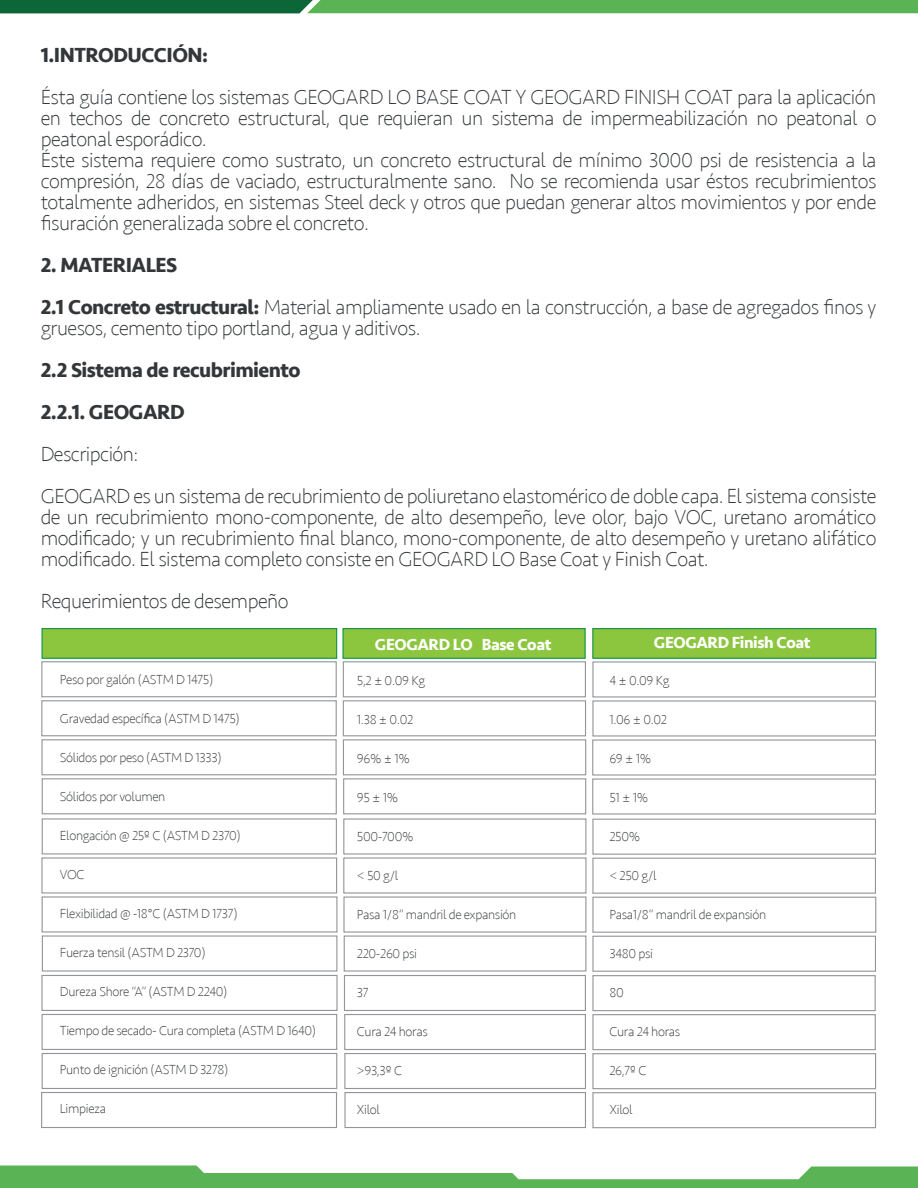
<style>
.page{position:relative;width:918px;height:1188px;background:#fff}
.page>*{position:absolute;margin:0;border:0;box-sizing:border-box;transform-origin:0 0}
.t1{font:200 21px/21px "Seravek";letter-spacing:-.025em;color:#333739}
.t2{font:700 21px/42px "Seravek";letter-spacing:-.025em;color:#333739}
.t3{font:700 16.5px "Seravek";letter-spacing:-.025em;color:#fff}
.t4{font:200 13.5px "Seravek";letter-spacing:-.025em;color:#333739}
.s1{font-weight:700}
</style>
<div class="page">
<svg style="left:0;top:1166px;width:918px;height:22px"></svg>
<svg style="left:0;top:0;width:918px;height:13px;background:#41994c"></svg>
<div style="left:343px;top:661px;width:243px;height:36px;border:1px solid #939598"></div>
<div style="left:592px;top:661px;width:284px;height:37px;border:1px solid #939598"></div>
<div style="left:592px;top:628px;width:284px;height:31px;background:#8bc63e;border:1px solid #0d9344"></div>
<div style="left:342px;top:628px;width:244px;height:31px;background:#8bc63e;border:1px solid #0d9344"></div>
<div style="left:41px;top:661px;width:296px;height:36px;border:1px solid #939598"></div>
<div style="left:343px;top:700px;width:243px;height:36px;border:1px solid #939598"></div>
<div style="left:592px;top:700px;width:284px;height:37px;border:1px solid #939598"></div>
<div style="left:41px;top:700px;width:296px;height:36px;border:1px solid #939598"></div>
<div style="left:343px;top:739px;width:243px;height:36px;border:1px solid #939598"></div>
<div style="left:592px;top:739px;width:284px;height:37px;border:1px solid #939598"></div>
<div style="left:41px;top:739px;width:296px;height:36px;border:1px solid #939598"></div>
<div style="left:343px;top:778px;width:243px;height:36px;border:1px solid #939598"></div>
<div style="left:592px;top:778px;width:284px;height:37px;border:1px solid #939598"></div>
<div style="left:42px;top:778px;width:295px;height:36px;border:1px solid #939598"></div>
<div style="left:42px;top:628px;width:295px;height:31px;background:#8bc63e;border:1px solid #0d9344"></div>
<div style="left:343px;top:818px;width:243px;height:37px;border:1px solid #939598"></div>
<div style="left:592px;top:819px;width:284px;height:36px;border:1px solid #939598"></div>
<div style="left:42px;top:818px;width:295px;height:37px;border:1px solid #939598"></div>
<div style="left:343px;top:857px;width:244px;height:37px;border:1px solid #939598"></div>
<div style="left:592px;top:858px;width:284px;height:36px;border:1px solid #939598"></div>
<div style="left:41px;top:857px;width:296px;height:37px;border:1px solid #939598"></div>
<div style="left:343px;top:896px;width:243px;height:37px;border:1px solid #939598"></div>
<div style="left:592px;top:897px;width:284px;height:36px;border:1px solid #939598"></div>
<div style="left:42px;top:896px;width:295px;height:37px;border:1px solid #939598"></div>
<div style="left:344px;top:936px;width:242px;height:36px;border:1px solid #939598"></div>
<div style="left:592px;top:936px;width:284px;height:36px;border:1px solid #939598"></div>
<div style="left:42px;top:935px;width:295px;height:37px;border:1px solid #939598"></div>
<div style="left:344px;top:975px;width:242px;height:36px;border:1px solid #939598"></div>
<div style="left:592px;top:975px;width:284px;height:36px;border:1px solid #939598"></div>
<div style="left:41px;top:975px;width:297px;height:36px;border:1px solid #939598"></div>
<div style="left:344px;top:1014px;width:242px;height:36px;border:1px solid #939598"></div>
<div style="left:592px;top:1014px;width:284px;height:36px;border:1px solid #939598"></div>
<div style="left:42px;top:1014px;width:295px;height:36px;border:1px solid #939598"></div>
<div style="left:344px;top:1053px;width:242px;height:36px;border:1px solid #939598"></div>
<div style="left:592px;top:1053px;width:284px;height:36px;border:1px solid #939598"></div>
<div style="left:42px;top:1053px;width:295px;height:36px;border:1px solid #939598"></div>
<div style="left:344px;top:1092px;width:242px;height:36px;border:1px solid #939598"></div>
<div style="left:592px;top:1092px;width:284px;height:36px;border:1px solid #939598"></div>
<div style="left:41px;top:1092px;width:296px;height:36px;border:1px solid #939598"></div>
<p class="t2" style="left:41px;top:33px;width:169px">1.INTRODUCCIÓN:</p>
<p class="t1" style="left:41px;top:86px;width:837px">Ésta guía contiene los sistemas GEOGARD LO BASE COAT Y GEOGARD FINISH COAT para la aplicación en techos de concreto estructural, que requieran un sistema de impermeabilización no peatonal o peatonal esporádico.<br>Éste sistema requiere como sustrato, un concreto estructural de mínimo 3000 psi de resistencia a la compresión, 28 días de vaciado, estructuralmente sano. No se recomienda usar éstos recubrimientos totalmente adheridos, en sistemas Steel deck y otros que puedan generar altos movimientos y por ende fisuración generalizada sobre el concreto.</p>
<p class="t1" style="left:41px;top:244px;width:837px;line-height:42px"><span class="s1">2. MATERIALES<br>2.1 Concreto estructural:</span> Material ampliamente usado en la construcción, a base de agregados finos y</p>
<p class="t1" style="left:41px;top:317px;width:381px">gruesos, cemento tipo portland, agua y aditivos.</p>
<p class="t2" style="left:41px;top:348px;width:261px">2.2 Sistema de recubrimiento<br>2.2.1. GEOGARD</p>
<p class="t1" style="left:41px;top:433px;width:837px;line-height:42px">Descripción:<br>GEOGARD es un sistema de recubrimiento de poliuretano elastomérico de doble capa. El sistema consiste</p>
<p class="t1" style="left:41px;top:506px;width:837px;text-align:justify">de un recubrimiento mono-componente, de alto desempeño, leve olor, bajo VOC, uretano aromático modificado; y un recubrimiento final blanco, mono-componente, de alto desempeño y uretano alifático modificado. El sistema completo consiste en GEOGARD LO Base Coat y Finish Coat.</p>
<p class="t1" style="left:41px;top:590px;width:249px">Requerimientos de desempeño</p>
<p class="t4" style="left:60px;top:672px;width:155px">Peso por galón (ASTM D 1475)</p>
<p class="t4" style="left:60px;top:711px;width:181px">Gravedad específica (ASTM D 1475)</p>
<p class="t4" style="left:60px;top:750px;width:163px">Sólidos por peso (ASTM D 1333)</p>
<p class="t4" style="left:60px;top:789px;width:107px">Sólidos por volumen</p>
<p class="t4" style="left:60px;top:828px;width:182px">Elongación @ 25º C (ASTM D 2370)</p>
<p class="t4" style="left:60px;top:867px;width:26px">VOC</p>
<p class="t4" style="left:60px;top:906px;width:179px">Flexibilidad @ -18°C (ASTM D 1737)</p>
<p class="t4" style="left:60px;top:945px;width:147px">Fuerza tensil (ASTM D 2370)</p>
<p class="t4" style="left:60px;top:984px;width:169px">Dureza Shore “A” (ASTM D 2240)</p>
<p class="t4" style="left:60px;top:1023px;width:258px">Tiempo de secado- Cura completa (ASTM D 1640)</p>
<p class="t4" style="left:60px;top:1062px;width:170px">Punto de ignición (ASTM D 3278)</p>
<p class="t4" style="left:60px;top:1101px;width:48px">Limpieza</p>
<p class="t3" style="left:375px;top:631px;width:178px">GEOGARD LO Base Coat</p>
<p class="t3" style="left:654px;top:629px;width:158px">GEOGARD Finish Coat</p>
<p class="t4" style="left:357px;top:673px;width:70px">5,2 ± 0.09 Kg</p>
<p class="t4" style="left:357px;top:712px;width:58px">1.38 ± 0.02</p>
<p class="t4" style="left:357px;top:751px;width:54px">96% ± 1%</p>
<p class="t4" style="left:357px;top:790px;width:43px">95 ± 1%</p>
<p class="t4" style="left:357px;top:829px;width:58px">500-700%</p>
<p class="t4" style="left:357px;top:868px;width:43px">&lt; 50 g/l</p>
<p class="t4" style="left:357px;top:907px;width:161px">Pasa 1/8” mandril de expansión</p>
<p class="t4" style="left:357px;top:946px;width:62px">220-260 psi</p>
<p class="t4" style="left:357px;top:985px;width:13px">37</p>
<p class="t4" style="left:357px;top:1024px;width:72px">Cura 24 horas</p>
<p class="t4" style="left:357px;top:1063px;width:47px">&gt;93,3º C</p>
<p class="t4" style="left:357px;top:1102px;width:25px">Xilol</p>
<p class="t4" style="left:609px;top:672px;width:61px">4 ± 0.09 Kg</p>
<p class="t4" style="left:609px;top:711px;width:59px">1.06 ± 0.02</p>
<p class="t4" style="left:609px;top:750px;width:43px">69 ± 1%</p>
<p class="t4" style="left:609px;top:789px;width:40px">51 ± 1%</p>
<p class="t4" style="left:609px;top:828px;width:32px">250%</p>
<p class="t4" style="left:609px;top:867px;width:49px">&lt; 250 g/l</p>
<p class="t4" style="left:609px;top:906px;width:158px">Pasa1/8” mandril de expansión</p>
<p class="t4" style="left:609px;top:945px;width:45px">3480 psi</p>
<p class="t4" style="left:609px;top:984px;width:16px">80</p>
<p class="t4" style="left:609px;top:1023px;width:72px">Cura 24 horas</p>
<p class="t4" style="left:609px;top:1062px;width:38px">26,7º C</p>
<p class="t4" style="left:609px;top:1101px;width:25px">Xilol</p>
</div>
